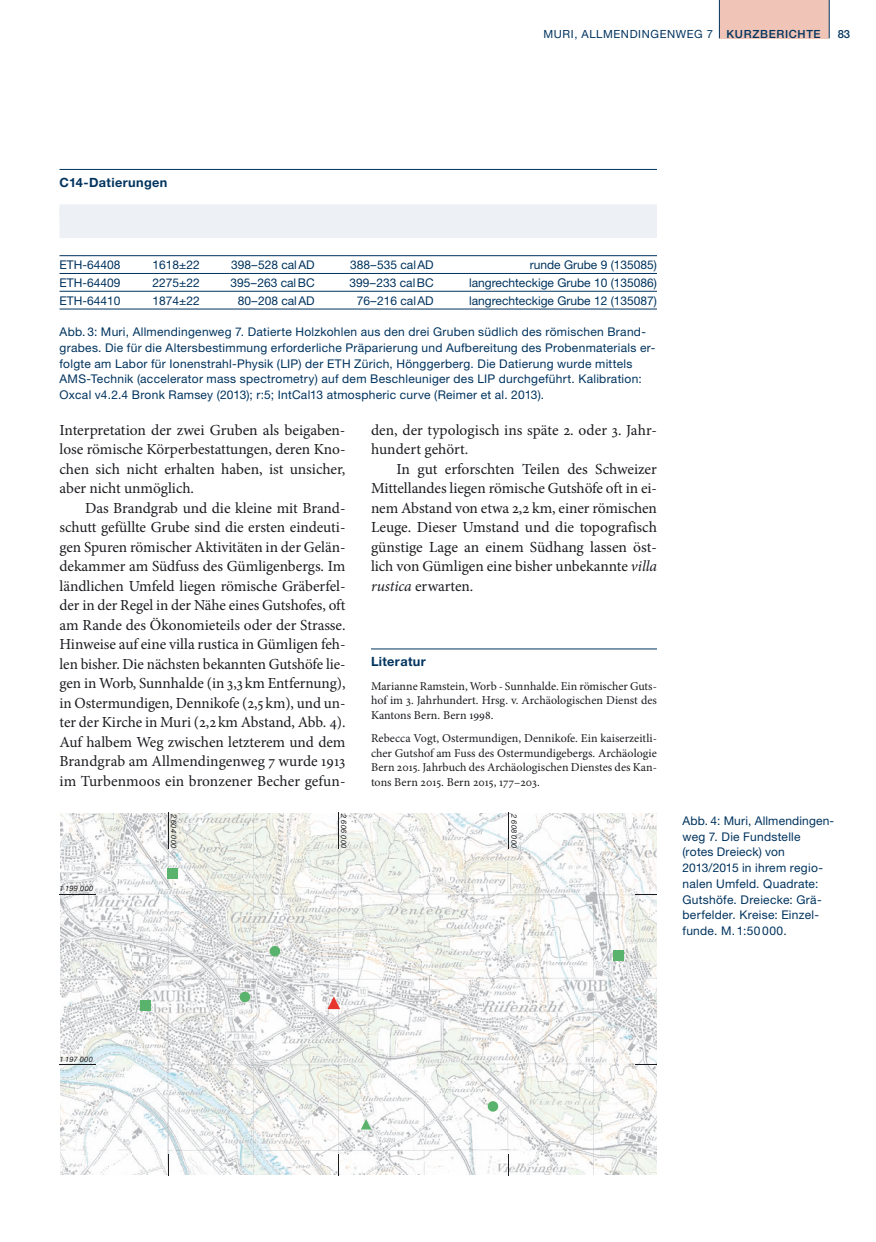
<style>
.page{position:relative;width:876px;height:1242px;background:#fff}
.page>*{position:absolute;margin:0;border:0;box-sizing:border-box;transform-origin:0 0}
.b_____Lesetext_mE_Mi{font:15.3px/19.5px "Minion Pro";letter-spacing:-.005em;color:#1b1c20;text-align:justify}
.h_katalogtitel{font:700 12.75px "Helvetica Neue LT Std";letter-spacing:.03em;color:#00335e}
.t1{font:12px/15.8px "Helvetica Neue LT Std";letter-spacing:.02em;color:#00335e}
.h_Anhangstext_Minion{font:12px/14.7px "Minion Pro";letter-spacing:.005em;color:#1b1c20;text-align:justify}
.t2{font:12px "Helvetica Neue LT Std";color:#00335e}
.t3{font:11.25px "Helvetica Neue LT Std";letter-spacing:.055em;color:#00335e}
.t4{font:500 11.25px "Helvetica Neue LT Std";color:#00335e}
.t5{font:italic 7.5px "Helvetica Neue LT Std";letter-spacing:.04em;color:#1b1c20}
.s1{font-weight:500}
.s2{font-style:italic}
</style>
<div class="page">
<div style="left:719px;top:0;width:110px;height:38px;background:#f0c5b7"></div>
<hr style="left:829px;top:0;width:1px;height:38px;background:#00335e">
<hr style="left:719px;top:0;width:1px;height:38px;background:#00335e">
<hr style="left:371px;top:648px;width:286px;height:1px;background:#00335e">
<img style="left:60px;top:813px;width:597px;height:362px">
<div style="left:240px;top:991px;width:10px;height:11px;background:#59b36c;border-radius:50%"></div>
<div style="left:270px;top:946px;width:10px;height:10px;background:#59b36c;border-radius:50%"></div>
<div style="left:488px;top:1101px;width:10px;height:10px;background:#59b36c;border-radius:50%"></div>
<div style="left:140px;top:1000px;width:11px;height:11px;background:#59b36c"></div>
<div style="left:167px;top:868px;width:11px;height:10px;background:#59b36c"></div>
<div style="left:613px;top:950px;width:11px;height:10px;background:#59b36c"></div>
<svg style="left:328px;top:996px;width:12px;height:13px"></svg>
<svg style="left:361px;top:1119px;width:10px;height:10px"></svg>
<hr style="left:338px;top:812px;width:1px;height:36px;background:#1b1c20">
<hr style="left:168px;top:812px;width:1px;height:36px;background:#1b1c20">
<hr style="left:508px;top:812px;width:1px;height:36px;background:#1b1c20">
<hr style="left:60px;top:1064px;width:35px;height:1px;background:#1b1c20">
<hr style="left:60px;top:894px;width:35px;height:1px;background:#1b1c20">
<svg style="left:635px;top:1064px;width:22px;height:1px"></svg>
<svg style="left:168px;top:1154px;width:1px;height:21px"></svg>
<svg style="left:508px;top:1154px;width:1px;height:21px"></svg>
<svg style="left:338px;top:1154px;width:1px;height:21px"></svg>
<svg style="left:635px;top:894px;width:22px;height:1px"></svg>
<hr style="left:60px;top:169px;width:597px;height:1px;background:#00335e">
<div style="left:60px;top:204px;width:597px;height:18px;background:#edf0f5"></div>
<div style="left:60px;top:221px;width:597px;height:17px;background:#edf0f5"></div>
<hr style="left:60px;top:255px;width:597px;height:1px;background:#00335e">
<hr style="left:60px;top:273px;width:597px;height:1px;background:#00335e">
<hr style="left:60px;top:291px;width:597px;height:1px;background:#00335e">
<hr style="left:60px;top:309px;width:597px;height:1px;background:#00335e">
<p class="h_katalogtitel" style="left:60px;top:174px;width:109px">C14-Datierungen</p>
<p class="t3" style="left:543px;top:28px;width:279px">MURI, ALLMENDINGENWEG 7 <span class="s1">KURZBERICHTE</span></p>
<p class="t4" style="left:838px;top:28px;width:14px">83</p>
<p class="t2" style="left:60px;top:257px;width:62px">ETH-64408</p>
<p class="t1" style="left:153px;top:257px;width:49px">1618±22</p>
<p class="t2" style="left:231px;top:257px;width:85px">398–528 calAD</p>
<p class="t2" style="left:350px;top:257px;width:85px">388–535 calAD</p>
<p class="t2" style="left:530px;top:257px;width:129px">runde Grube 9 (135085)</p>
<p class="t2" style="left:60px;top:275px;width:62px">ETH-64409</p>
<p class="t1" style="left:153px;top:274px;width:49px">2275±22</p>
<p class="t2" style="left:230px;top:275px;width:86px">395–263 calBC</p>
<p class="t2" style="left:349px;top:275px;width:86px">399–233 calBC</p>
<p class="t2" style="left:469px;top:275px;width:189px">langrechteckige Grube 10 (135086)</p>
<p class="t2" style="left:60px;top:293px;width:62px">ETH-64410</p>
<p class="t1" style="left:153px;top:292px;width:49px">1874±22</p>
<p class="t2" style="left:238px;top:293px;width:78px">80–208 calAD</p>
<p class="t2" style="left:357px;top:293px;width:78px">76–216 calAD</p>
<p class="t2" style="left:469px;top:293px;width:189px">langrechteckige Grube 12 (135087)</p>
<p class="t1" style="left:60px;top:324px;width:597px">Abb. 3: Muri, Allmendingenweg 7. Datierte Holzkohlen aus den drei Gruben südlich des römischen Brand&shy;grabes. Die für die Altersbestimmung erforderliche Präparierung und Aufbereitung des Probenmaterials er&shy;folgte am Labor für Ionenstrahl-Physik (LIP) der ETH Zürich, Hönggerberg. Die Datierung wurde mittels AMS-Technik (accelerator mass spectrometry) auf dem Beschleuniger des LIP durchgeführt. Kalibration:<br>Oxcal v4.2.4 Bronk Ramsey (2013); r:5; IntCal13 atmospheric curve (Reimer et al. 2013).</p>
<p class="b_____Lesetext_mE_Mi" style="left:60px;top:420px;width:287px">Interpretation der zwei Gruben als beigaben&shy;lose römische Körperbestattungen, deren Kno&shy;chen sich nicht erhalten haben, ist unsicher, aber nicht unmöglich.</p>
<p class="b_____Lesetext_mE_Mi" style="left:60px;top:498px;width:287px;text-indent:26px">Das Brandgrab und die kleine mit Brand&shy;schutt gefüllte Grube sind die ersten eindeuti&shy;gen Spuren römischer Aktivitäten in der Gelän&shy;dekammer am Südfuss des Gümligenbergs. Im ländlichen Umfeld liegen römische Gräberfel&shy;der in der Regel in der Nähe eines Gutshofes, oft am Rande des Ökonomieteils oder der Strasse.<br>Hinweise auf eine villa rustica in Gümligen feh&shy;len bisher. Die nächsten bekannten Gutshöfe lie&shy;gen in Worb, Sunnhalde (in 3,3km Entfernung), in Ostermundigen, Dennikofe (2,5km), und un&shy;ter der Kirche in Muri (2,2km Abstand, Abb. 4).<br>Auf halbem Weg zwischen letzterem und dem Brandgrab am Allmendingenweg 7 wurde 1913 im Turbenmoos ein bronzener Becher gefun-</p>
<p class="b_____Lesetext_mE_Mi" style="left:371px;top:420px;width:287px">den, der typologisch ins späte 2. oder 3. Jahr&shy;hundert gehört.</p>
<p class="b_____Lesetext_mE_Mi" style="left:371px;top:459px;width:287px;text-indent:26px">In gut erforschten Teilen des Schweizer Mittellandes liegen römische Gutshöfe oft in ei&shy;nem Abstand von etwa 2,2 km, einer römischen Leuge. Dieser Umstand und die topografisch günstige Lage an einem Südhang lassen öst&shy;lich von Gümligen eine bisher unbekannte <span class="s2">villa rustica</span> erwarten.</p>
<p class="h_katalogtitel" style="left:371px;top:654px;width:56px">Literatur</p>
<p class="h_Anhangstext_Minion" style="left:371px;top:678px;width:287px">Marianne Ramstein, Worb - Sunnhalde. Ein römischer Guts&shy;hof im 3. Jahrhundert. Hrsg. v. Archäologischen Dienst des Kantons Bern. Bern 1998.</p>
<p class="h_Anhangstext_Minion" style="left:371px;top:731px;width:287px">Rebecca Vogt, Ostermundigen, Dennikofe. Ein kaiserzeitli&shy;cher Gutshof am Fuss des Ostermundigebergs. Archäologie Bern 2015. Jahrbuch des Archäologischen Dienstes des Kan&shy;tons Bern 2015. Bern 2015, 177–203.</p>
<p class="t5" style="left:59px;top:884px;width:35px">1 199 000</p>
<p class="t5" style="left:178px;top:813px;width:36px;rotate:90deg">2 604 000</p>
<p class="t5" style="left:348px;top:814px;width:36px;rotate:90deg">2 606 000</p>
<p class="t5" style="left:519px;top:814px;width:36px;rotate:90deg">2 608 000</p>
<p class="t1" style="left:682px;top:812px;width:153px">Abb. 4: Muri, Allmendingen&shy;weg 7. Die Fundstelle (rotes Dreieck) von<br>2013/2015 in ihrem regio&shy;nalen Umfeld. Quadrate:<br>Gutshöfe. Dreiecke: Grä&shy;berfelder. Kreise: Einzel&shy;funde. M. 1:50 000.</p>
<p class="t5" style="left:59px;top:1055px;width:35px">1 197 000</p>
</div>
